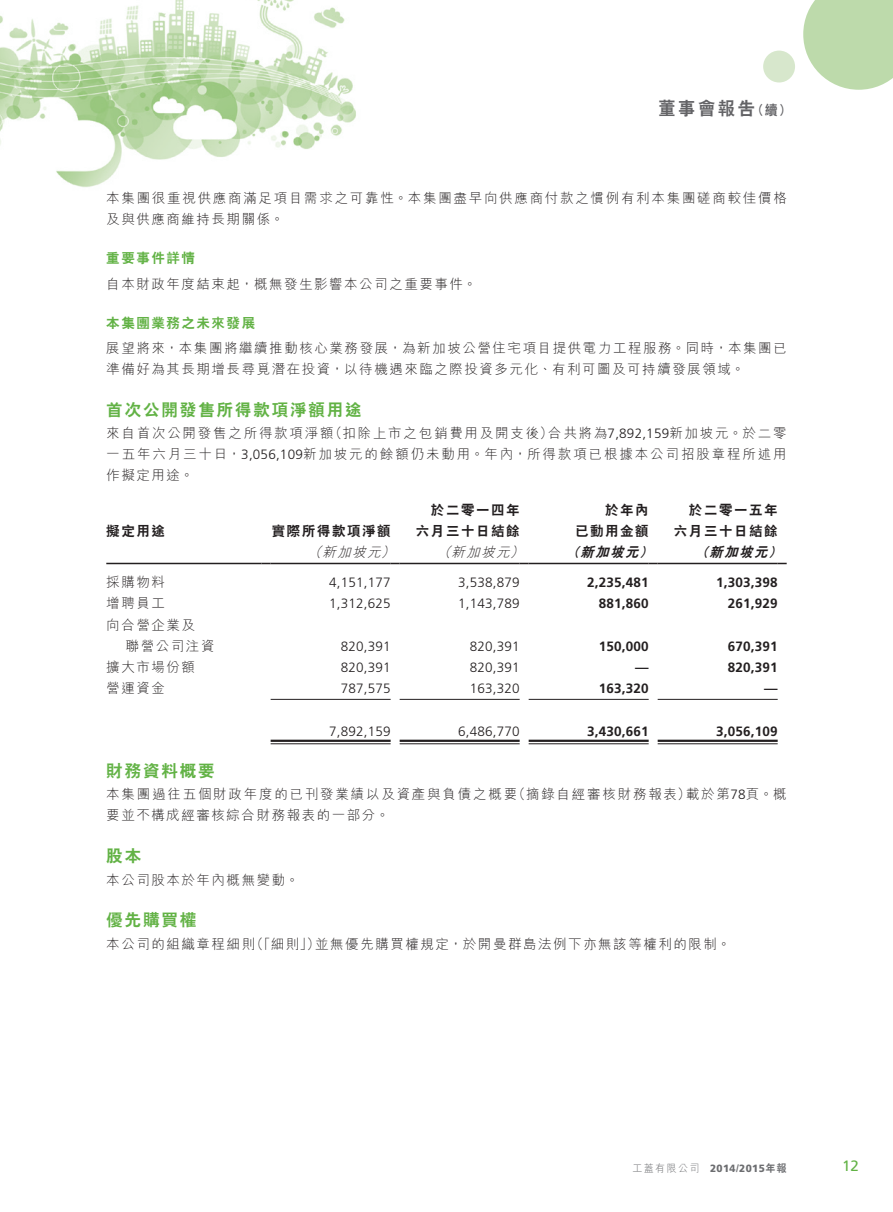
<style>
.page{position:relative;width:893px;height:1212px;background:#fff}
.page>*{position:absolute;margin:0;border:0;box-sizing:border-box;transform-origin:0 0}
.t1{font:800 18px "C Hei 2 HK";letter-spacing:.165em;color:#636366;scale:.95 1}
._03_H1{font:800 16.5px "C Hei 2 HK";letter-spacing:.115em;color:#62b245}
.t2{font:15px "Frutiger LT Std";color:#62b245}
._11_P0{font:300 13.5px/21px "M Hei HK";letter-spacing:.115em;color:#231f20}
._31_table_tab_6pt{font:300 13.5px "Frutiger LT Std";letter-spacing:.015em;color:#231f20}
._31_table_tab_6pt-2{font:700 13.5px "Frutiger LT Std";letter-spacing:.015em;color:#231f20}
._11_P0-2{font:300 13.5px/21px "M Hei HK";letter-spacing:.14em;color:#231f20}
._31_table_tab_6pt-3{font:800 13.5px/21px "C Hei 2 HK";letter-spacing:.115em;color:#231f20;text-align:right}
._15_Table_Stub{font:300 13.5px "M Hei HK";letter-spacing:.115em;color:#231f20}
._04___H2{font:800 13.5px "C Hei 2 HK";letter-spacing:.115em;color:#62b245}
._31_table_tab_6pt-4{font:italic 800 13.5px "C Hei 2 HK";color:#231f20}
._31_table_tab_6pt-5{font:italic 300 13.5px "M Hei HK";color:#231f20}
._15_Table_Stub-2{font:800 13.5px "C Hei 2 HK";color:#231f20}
.t3{font:800 13.5px "C Hei 2 HK";color:#636366;scale:.95 1}
.t4{font:900 10.5px "Frutiger LT Std";letter-spacing:.04em;color:#6c6d70;scale:.95 1}
.t5{font:300 10.5px "M Hei HK";letter-spacing:.14em;color:#6c6d70;scale:.95 1}
.s1{font-family:"Frutiger LT Std"}
.s2{font-family:"C Hei 2 HK";font-weight:800}
</style>
<div class="page">
<img style="left:0;top:0;width:792px;height:745px">
<svg style="left:803px;top:0;width:90px;height:90px;background:#c5deb5"></svg>
<div style="left:763px;top:51px;width:32px;height:31px;background:#d7e7cc;border-radius:50%"></div>
<hr style="left:106px;top:563px;width:156px;height:1px;background:#231f20">
<hr style="left:271px;top:563px;width:120px;height:1px;background:#231f20">
<hr style="left:400px;top:563px;width:120px;height:1px;background:#231f20">
<hr style="left:529px;top:563px;width:120px;height:1px;background:#231f20">
<hr style="left:658px;top:563px;width:120px;height:1px;background:#231f20">
<hr style="left:271px;top:699px;width:120px;height:1px;background:#231f20">
<hr style="left:400px;top:699px;width:120px;height:1px;background:#231f20">
<hr style="left:529px;top:699px;width:120px;height:1px;background:#231f20">
<hr style="left:658px;top:699px;width:120px;height:1px;background:#231f20">
<hr style="left:271px;top:740px;width:120px;height:2px;background:#231f20">
<hr style="left:271px;top:743px;width:120px;height:1px;background:#231f20">
<hr style="left:400px;top:740px;width:120px;height:2px;background:#231f20">
<hr style="left:400px;top:743px;width:120px;height:1px;background:#231f20">
<hr style="left:529px;top:740px;width:120px;height:2px;background:#231f20">
<hr style="left:529px;top:743px;width:120px;height:1px;background:#231f20">
<hr style="left:658px;top:740px;width:120px;height:2px;background:#231f20">
<hr style="left:658px;top:743px;width:120px;height:1px;background:#231f20">
<h1 class="t1" style="left:658px;top:96px;width:103px">董事會報告</h1>
<p class="t3" style="left:751px;top:101px;width:44px">（續(</p>
<p class="_11_P0" style="left:106px;top:187px;width:682px">本集團很重視供應商滿足項目需求之可靠性。本集團盡早向供應商付款之慣例有利本集團磋商較佳價格及與供應商維持長期關係。</p>
<p class="_04___H2" style="left:106px;top:249px;width:90px">重要事件詳情</p>
<p class="_11_P0" style="left:106px;top:273px;width:372px">自本財政年度結束起，概無發生影響本公司之重要事件。</p>
<p class="_04___H2" style="left:106px;top:314px;width:150px">本集團業務之未來發展</p>
<p class="_11_P0" style="left:106px;top:337px;width:682px">展望將來，本集團將繼續推動核心業務發展，為新加坡公營住宅項目提供電力工程服務。同時，本集團已準備好為其長期增長尋覓潛在投資，以待機遇來臨之際投資多元化、有利可圖及可持續發展領域。</p>
<p class="_03_H1" style="left:106px;top:398px;width:257px">首次公開發售所得款項淨額用途</p>
<p class="_11_P0" style="left:548px;top:422px;width:240px">合共將為<span class="s1">7,892,159</span>新加坡元。於二零</p>
<p class="_11_P0-2" style="left:106px;top:422px;width:682px">來自首次公開發售之所得款項淨額<br>一五年六月三十日，<span class="s1">3,056,109</span>新加坡元的餘額仍未動用。年內，所得款項已根據本公司招股章程所述用作擬定用途。</p>
<p class="_11_P0" style="left:329px;top:422px;width:226px">（扣除上市之包銷費用及開支後）</p>
<p class="_15_Table_Stub-2" style="left:106px;top:522px;width:60px">擬定用途</p>
<p class="_31_table_tab_6pt-3" style="left:416px;top:500px;width:105px">於二零一四年六月三十日結餘</p>
<p class="_31_table_tab_6pt-3" style="left:575px;top:500px;width:75px">於年內<br>已動用金額</p>
<p class="_31_table_tab_6pt-3" style="left:674px;top:500px;width:105px">於二零一五年六月三十日結餘</p>
<p class="_31_table_tab_6pt-4" style="left:768px;top:543px;width:20px">(</p>
<p class="_31_table_tab_6pt-3" style="left:272px;top:521px;width:120px">實際所得款項淨額</p>
<p class="_31_table_tab_6pt-5" style="left:308px;top:543px;width:20px">（</p>
<p class="_31_table_tab_6pt-5" style="left:381px;top:543px;width:20px">）</p>
<p class="_31_table_tab_6pt-5" style="left:437px;top:543px;width:20px">（</p>
<p class="_31_table_tab_6pt-5" style="left:510px;top:543px;width:20px">）</p>
<p class="_31_table_tab_6pt-4" style="left:566px;top:543px;width:20px">（</p>
<p class="_31_table_tab_6pt-5" style="left:322px;top:543px;width:65px">新加坡元</p>
<p class="_31_table_tab_6pt-5" style="left:451px;top:543px;width:65px">新加坡元</p>
<p class="_31_table_tab_6pt-4" style="left:580px;top:543px;width:65px">新加坡元</p>
<p class="_31_table_tab_6pt-4" style="left:709px;top:543px;width:65px">新加坡元</p>
<p class="_31_table_tab_6pt-4" style="left:639px;top:543px;width:20px">）</p>
<p class="_31_table_tab_6pt-4" style="left:695px;top:543px;width:20px">（</p>
<p class="_15_Table_Stub" style="left:106px;top:573px;width:60px">採購物料</p>
<p class="_31_table_tab_6pt" style="left:329px;top:575px;width:63px">4,151,177</p>
<p class="_31_table_tab_6pt" style="left:458px;top:575px;width:63px">3,538,879</p>
<p class="_31_table_tab_6pt-2" style="left:587px;top:574px;width:63px">2,235,481</p>
<p class="_31_table_tab_6pt-2" style="left:716px;top:574px;width:63px">1,303,398</p>
<p class="_15_Table_Stub" style="left:106px;top:594px;width:60px">增聘員工</p>
<p class="_15_Table_Stub" style="left:106px;top:615px;width:90px">向合營企業及</p>
<p class="_31_table_tab_6pt" style="left:329px;top:596px;width:63px">1,312,625</p>
<p class="_31_table_tab_6pt" style="left:458px;top:596px;width:63px">1,143,789</p>
<p class="_31_table_tab_6pt-2" style="left:599px;top:596px;width:51px">881,860</p>
<p class="_31_table_tab_6pt-2" style="left:728px;top:596px;width:51px">261,929</p>
<p class="_15_Table_Stub" style="left:126px;top:636px;width:90px">聯營公司注資</p>
<p class="_31_table_tab_6pt" style="left:341px;top:638px;width:51px">820,391</p>
<p class="_31_table_tab_6pt" style="left:470px;top:638px;width:51px">820,391</p>
<p class="_31_table_tab_6pt-2" style="left:599px;top:638px;width:51px">150,000</p>
<p class="_31_table_tab_6pt-2" style="left:728px;top:638px;width:51px">670,391</p>
<p class="_15_Table_Stub" style="left:106px;top:657px;width:90px">擴大市場份額</p>
<p class="_31_table_tab_6pt" style="left:341px;top:659px;width:51px">820,391</p>
<p class="_31_table_tab_6pt" style="left:470px;top:659px;width:51px">820,391</p>
<p class="_31_table_tab_6pt-2" style="left:635px;top:659px;width:15px">—</p>
<p class="_31_table_tab_6pt-2" style="left:728px;top:659px;width:51px">820,391</p>
<p class="_15_Table_Stub" style="left:106px;top:679px;width:60px">營運資金</p>
<p class="_31_table_tab_6pt" style="left:341px;top:681px;width:51px">787,575</p>
<p class="_31_table_tab_6pt" style="left:470px;top:681px;width:51px">163,320</p>
<p class="_31_table_tab_6pt-2" style="left:599px;top:680px;width:51px">163,320</p>
<p class="_31_table_tab_6pt-2" style="left:764px;top:680px;width:15px">—</p>
<p class="_31_table_tab_6pt" style="left:329px;top:723px;width:63px">7,892,159</p>
<p class="_31_table_tab_6pt" style="left:458px;top:723px;width:63px">6,486,770</p>
<p class="_31_table_tab_6pt-2" style="left:587px;top:723px;width:63px">3,430,661</p>
<p class="_31_table_tab_6pt-2" style="left:716px;top:723px;width:63px">3,056,109</p>
<p class="_03_H1" style="left:106px;top:760px;width:110px">財務資料概要</p>
<p class="_11_P0" style="left:512px;top:783px;width:180px">（摘錄自經審核財務報表）</p>
<p class="_11_P0" style="left:686px;top:783px;width:102px">載於第<span class="s1">78</span>頁。概</p>
<p class="_11_P0" style="left:106px;top:783px;width:412px">本集團過往五個財政年度的已刊發業績以及資產與負債之概要要並不構成經審核綜合財務報表的一部分。</p>
<p class="_03_H1" style="left:106px;top:845px;width:36px">股本</p>
<p class="_11_P0" style="left:106px;top:869px;width:194px">本公司股本於年內概無變動。</p>
<p class="_03_H1" style="left:106px;top:909px;width:92px">優先購買權</p>
<p class="_11_P0" style="left:315px;top:933px;width:417px">並無優先購買權規定，於開曼群島法例下亦無該等權利的限制。</p>
<p class="_11_P0" style="left:250px;top:933px;width:71px">（「細則」）</p>
<p class="_11_P0" style="left:106px;top:933px;width:150px">本公司的組織章程細則</p>
<p class="t5" style="left:633px;top:1161px;width:72px">工蓋有限公司</p>
<p class="t4" style="left:710px;top:1162px;width:82px">2014<span class="s2">/</span>2015<span class="s2">年報</span></p>
<p class="t2" style="left:842px;top:1157px;width:18px">12</p>
</div>
